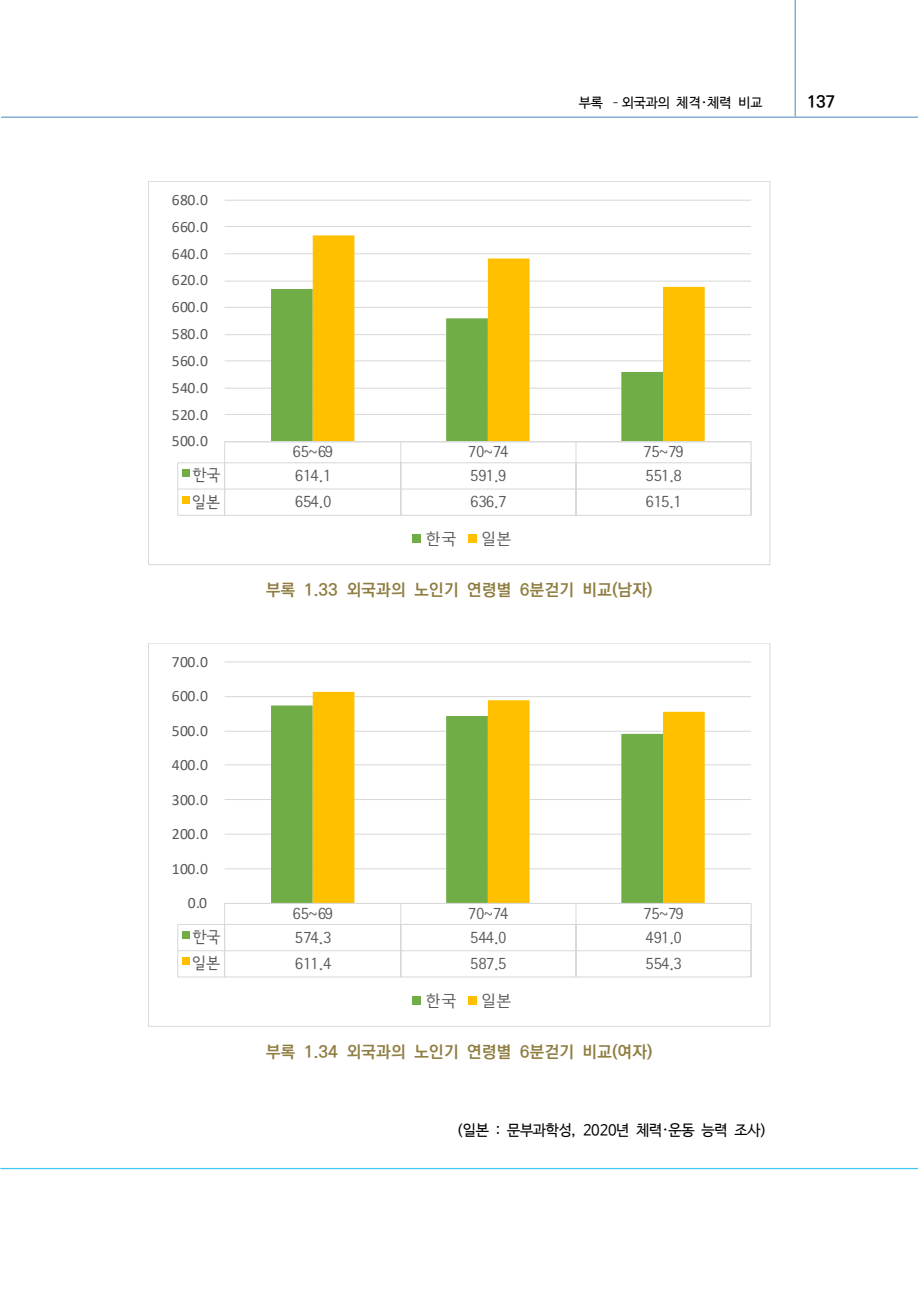
<style>
.page{position:relative;width:918px;height:1296px;background:#fff}
.page>*{position:absolute;margin:0;border:0;box-sizing:border-box;transform-origin:0 0}
.t1{font:700 16.5px "Ko Pub Dotum";letter-spacing:.02em;color:#8f7d41}
.t2{font:700 16.5px "Ko Pub Dotum";color:#000}
.t3{font:15.75px "Seoul Namsan M";letter-spacing:-.01em;color:#595959}
.t4{font:15.75px "Calibri";letter-spacing:-.005em;color:#595959}
.t5{font:15.75px "Malgun Gothic";color:#595959}
.t6{font:15px "Nanum Barun Gothic";letter-spacing:-.015em;color:#000}
.t7{font:13.5px "Nanum Barun Gothic";color:#000}
.s1{font-family:"Haansoft Batang"}
</style>
<div class="page">
<hr style="left:1px;top:117px;width:917px;height:1px;background:#719fd1">
<hr style="left:795px;top:0;width:1px;height:117px;background:#719fd1">
<hr style="left:0;top:1168px;width:918px;height:1px;background:#42c7f1">
<hr style="left:225px;top:414px;width:526px;height:1px;background:#d9d9d9">
<hr style="left:225px;top:388px;width:526px;height:1px;background:#d9d9d9">
<hr style="left:225px;top:360px;width:526px;height:1px;background:#d9d9d9">
<hr style="left:225px;top:334px;width:526px;height:1px;background:#d9d9d9">
<hr style="left:225px;top:307px;width:526px;height:1px;background:#d9d9d9">
<hr style="left:225px;top:281px;width:526px;height:1px;background:#d9d9d9">
<hr style="left:225px;top:253px;width:526px;height:1px;background:#d9d9d9">
<hr style="left:225px;top:226px;width:526px;height:1px;background:#d9d9d9">
<hr style="left:225px;top:200px;width:526px;height:1px;background:#d9d9d9">
<div style="left:271px;top:289px;width:42px;height:152px;background:#70ad47"></div>
<svg style="left:313px;top:235px;width:392px;height:206px"></svg>
<hr style="left:225px;top:441px;width:526px;height:1px;background:#d9d9d9">
<hr style="left:575px;top:442px;width:2px;height:21px;background:#d9d9d9">
<hr style="left:178px;top:462px;width:573px;height:1px;background:#d9d9d9">
<hr style="left:575px;top:463px;width:2px;height:26px;background:#d9d9d9">
<div style="left:182px;top:470px;width:8px;height:7px;background:#70ad47"></div>
<hr style="left:178px;top:489px;width:573px;height:1px;background:#d9d9d9">
<svg style="left:177px;top:463px;width:1px;height:52px"></svg>
<hr style="left:178px;top:515px;width:573px;height:1px;background:#d9d9d9">
<svg style="left:224px;top:442px;width:1px;height:73px"></svg>
<svg style="left:400px;top:442px;width:1px;height:73px"></svg>
<hr style="left:575px;top:489px;width:2px;height:26px;background:#d9d9d9">
<svg style="left:751px;top:442px;width:1px;height:73px"></svg>
<div style="left:182px;top:496px;width:8px;height:7px;background:#ffc000"></div>
<div style="left:413px;top:535px;width:8px;height:8px;background:#70ad47"></div>
<div style="left:468px;top:535px;width:8px;height:8px;background:#ffc000"></div>
<hr style="left:225px;top:868px;width:526px;height:1px;background:#d9d9d9">
<hr style="left:225px;top:834px;width:526px;height:1px;background:#d9d9d9">
<hr style="left:225px;top:799px;width:526px;height:1px;background:#d9d9d9">
<hr style="left:225px;top:764px;width:526px;height:1px;background:#d9d9d9">
<hr style="left:225px;top:731px;width:526px;height:1px;background:#d9d9d9">
<hr style="left:225px;top:696px;width:526px;height:1px;background:#d9d9d9">
<hr style="left:225px;top:661px;width:526px;height:1px;background:#d9d9d9">
<div style="left:271px;top:706px;width:42px;height:197px;background:#70ad47"></div>
<svg style="left:313px;top:692px;width:392px;height:211px"></svg>
<hr style="left:225px;top:903px;width:526px;height:1px;background:#d9d9d9">
<hr style="left:575px;top:903px;width:2px;height:21px;background:#d9d9d9">
<hr style="left:178px;top:924px;width:573px;height:1px;background:#d9d9d9">
<hr style="left:575px;top:924px;width:2px;height:27px;background:#d9d9d9">
<div style="left:182px;top:931px;width:8px;height:8px;background:#70ad47"></div>
<hr style="left:178px;top:950px;width:573px;height:1px;background:#d9d9d9">
<svg style="left:177px;top:924px;width:1px;height:53px"></svg>
<hr style="left:178px;top:976px;width:573px;height:2px;background:#d9d9d9">
<svg style="left:224px;top:903px;width:1px;height:73px"></svg>
<svg style="left:400px;top:904px;width:1px;height:72px"></svg>
<hr style="left:575px;top:951px;width:2px;height:26px;background:#d9d9d9">
<svg style="left:751px;top:903px;width:1px;height:74px"></svg>
<div style="left:182px;top:958px;width:8px;height:7px;background:#ffc000"></div>
<div style="left:413px;top:996px;width:8px;height:9px;background:#70ad47"></div>
<div style="left:468px;top:996px;width:8px;height:9px;background:#ffc000"></div>
<p class="t4" style="left:172px;top:193px;width:38px">680.0</p>
<p class="t4" style="left:172px;top:220px;width:38px">660.0</p>
<p class="t4" style="left:172px;top:247px;width:38px">640.0</p>
<p class="t4" style="left:172px;top:274px;width:38px">620.0</p>
<p class="t4" style="left:172px;top:300px;width:38px">600.0</p>
<p class="t4" style="left:172px;top:327px;width:38px">580.0</p>
<p class="t4" style="left:172px;top:354px;width:38px">560.0</p>
<p class="t4" style="left:172px;top:381px;width:38px">540.0</p>
<p class="t4" style="left:172px;top:408px;width:38px">520.0</p>
<p class="t4" style="left:172px;top:435px;width:38px">500.0</p>
<p class="t7" style="left:579px;top:95px;width:185px">부록 -외국과의 체격<span class="s1">･</span>체력 비교</p>
<p class="t2" style="left:807px;top:94px;width:29px">137</p>
<p class="t3" style="left:293px;top:445px;width:42px">65~69</p>
<p class="t3" style="left:468px;top:445px;width:42px">70~74</p>
<p class="t3" style="left:644px;top:445px;width:42px">75~79</p>
<p class="t3" style="left:193px;top:468px;width:29px">한국</p>
<p class="t3" style="left:295px;top:468px;width:37px">614.1</p>
<p class="t3" style="left:470px;top:468px;width:37px">591.9</p>
<p class="t3" style="left:646px;top:468px;width:37px">551.8</p>
<p class="t3" style="left:193px;top:494px;width:29px">일본</p>
<p class="t3" style="left:295px;top:495px;width:37px">654.0</p>
<p class="t3" style="left:470px;top:495px;width:37px">636.7</p>
<p class="t3" style="left:646px;top:495px;width:37px">615.1</p>
<p class="t4" style="left:172px;top:655px;width:38px">700.0</p>
<p class="t4" style="left:172px;top:689px;width:38px">600.0</p>
<p class="t4" style="left:172px;top:724px;width:38px">500.0</p>
<p class="t4" style="left:172px;top:758px;width:38px">400.0</p>
<p class="t4" style="left:172px;top:793px;width:38px">300.0</p>
<p class="t4" style="left:172px;top:827px;width:38px">200.0</p>
<p class="t4" style="left:172px;top:862px;width:38px">100.0</p>
<p class="t4" style="left:188px;top:896px;width:21px">0.0</p>
<p class="t5" style="left:426px;top:532px;width:33px">한국</p>
<p class="t5" style="left:481px;top:532px;width:33px">일본</p>
<p class="t1" style="left:266px;top:582px;width:388px">부록 1.33 외국과의 노인기 연령별 6분걷기 비교(남자)</p>
<p class="t3" style="left:293px;top:906px;width:42px">65~69</p>
<p class="t3" style="left:468px;top:906px;width:42px">70~74</p>
<p class="t3" style="left:644px;top:906px;width:42px">75~79</p>
<p class="t3" style="left:193px;top:929px;width:29px">한국</p>
<p class="t3" style="left:295px;top:930px;width:37px">574.3</p>
<p class="t3" style="left:470px;top:930px;width:37px">544.0</p>
<p class="t3" style="left:646px;top:930px;width:37px">491.0</p>
<p class="t3" style="left:193px;top:956px;width:29px">일본</p>
<p class="t3" style="left:295px;top:957px;width:37px">611.4</p>
<p class="t3" style="left:470px;top:957px;width:37px">587.5</p>
<p class="t3" style="left:646px;top:957px;width:37px">554.3</p>
<p class="t5" style="left:426px;top:994px;width:33px">한국</p>
<p class="t5" style="left:481px;top:994px;width:33px">일본</p>
<p class="t1" style="left:266px;top:1044px;width:388px">부록 1.34 외국과의 노인기 연령별 6분걷기 비교(여자)</p>
<p class="t6" style="left:456px;top:1122px;width:312px">(일본 : 문부과학성, 2020년 체력·운동 능력 조사)</p>
</div>
